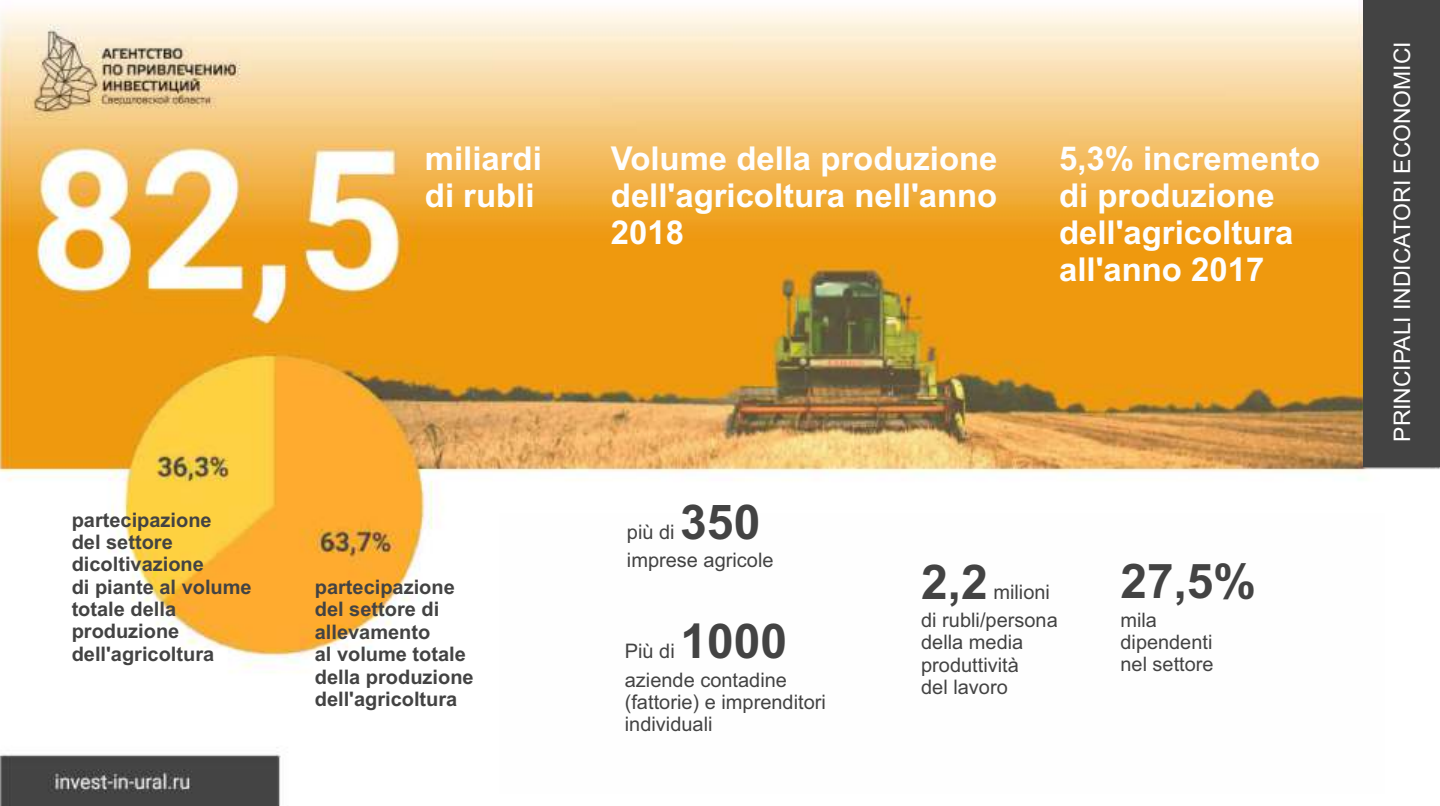
<style>
.page{position:relative;width:1440px;height:806px;background:#fff}
.page>*{position:absolute;margin:0;border:0;box-sizing:border-box;transform-origin:0 0}
.t1{font:700 48px "Arial";color:#434343}
.t2{font:700 47.8px "Arial";color:#434343}
.t3{font:700 32.8px/36.8px "Arial";color:#fefefe}
.t4{font:22.8px "Arial";color:#fefefe}
.t5{font:700 20px/22.4px "Arial";color:#434343}
.t6{font:20px/22.4px "Arial";color:#434343}
</style>
<div class="page">
<img style="left:0;top:0;width:1440px;height:805px">
<div style="left:1364px;top:0;width:76px;height:466px;background:#434343"></div>
<div style="left:499px;top:513px;width:886px;height:280px;background:#fefefe"></div>
<h3 class="t3" style="left:425px;top:143px;width:118px">miliardi di rubli</h3>
<h3 class="t3" style="left:611px;top:143px;width:388px;text-align:justify">Volume della produzione dell'agricoltura nell'anno 2018</h3>
<h3 class="t3" style="left:1059px;top:143px;width:263px">5,3% incremento di produzione dell'agricoltura all'anno 2017</h3>
<p class="t5" style="left:72px;top:510px;width:182px">partecipazione<br>del settore dicoltivazione<br>di piante al volume totale della produzione dell'agricoltura</p>
<p class="t5" style="left:315px;top:577px;width:160px">partecipazione del settore di allevamento<br>al volume totale della produzione dell'agricoltura</p>
<h1 class="t1" style="left:680px;top:503px;width:82px">350</h1>
<p class="t6" style="left:627px;top:550px;width:148px">imprese agricole</p>
<p class="t6" style="left:627px;top:522px;width:49px">più di</p>
<h1 class="t1" style="left:680px;top:623px;width:108px">1000</h1>
<p class="t6" style="left:625px;top:669px;width:203px">aziende contadine (fattorie) e imprenditori individuali</p>
<p class="t6" style="left:625px;top:641px;width:52px">Più di</p>
<h1 class="t1" style="left:921px;top:563px;width:68px">2,2</h1>
<p class="t6" style="left:921px;top:579px;width:138px;line-height:28.2px;text-indent:72px">milioni di rubli/persona</p>
<p class="t6" style="left:921px;top:632px;width:104px">della media produttività del lavoro</p>
<h2 class="t2" style="left:1121px;top:563px;width:137px">27,5%</h2>
<p class="t6" style="left:1121px;top:610px;width:94px">mila dipendenti nel settore</p>
<p class="t4" style="left:1393px;top:441px;width:401px;rotate:-90deg">PRINCIPALI INDICATORI ECONOMICI</p>
</div>
